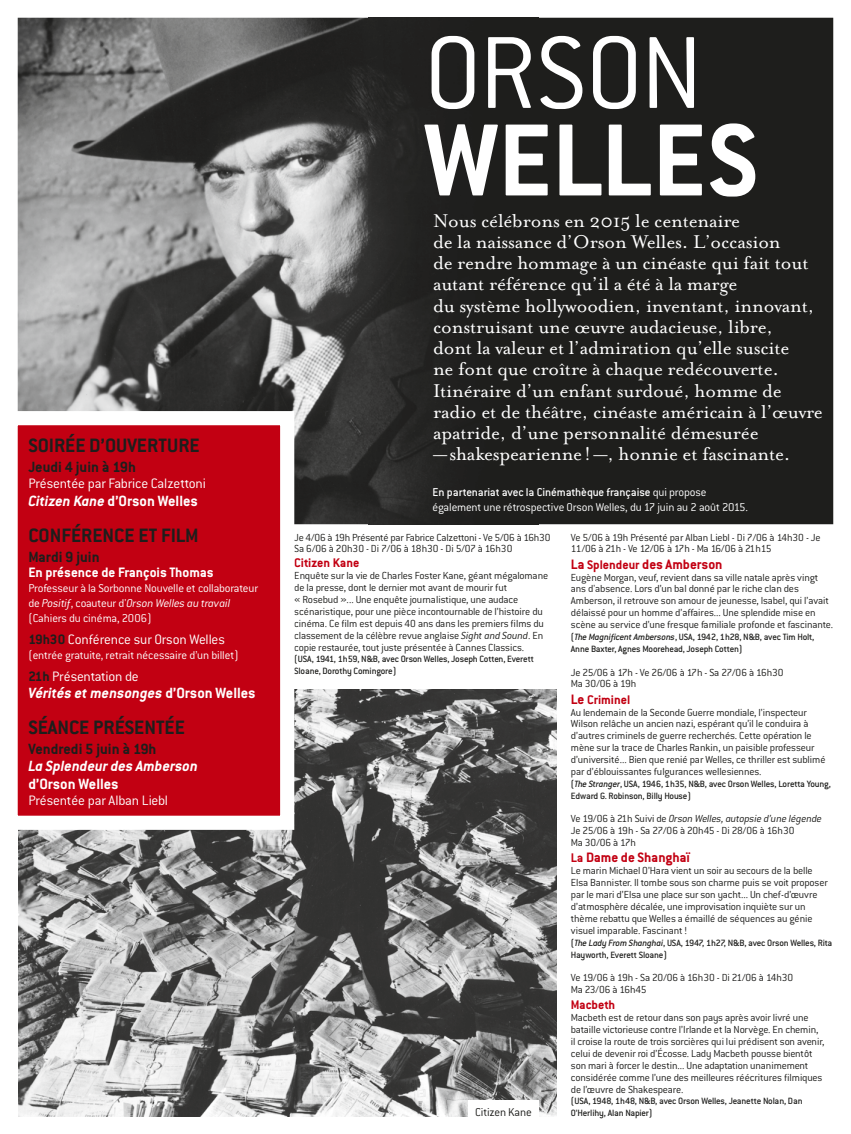
<style>
.page{position:relative;width:851px;height:1134px;background:#fff}
.page>*{position:absolute;margin:0;border:0;box-sizing:border-box;transform-origin:0 0}
.t1{font:700 112.5px "Conduit ITC";color:#fff}
.t2{font:300 112.5px "Conduit ITC";letter-spacing:-.01em;color:#fff}
.t3{font:21.25px/21.2px "Mrs Eaves Roman";letter-spacing:-.01em;color:#fff}
.t4{font:700 21.25px "Conduit ITC";color:#1e1e1c}
.t5{font:italic 700 16.25px "Conduit ITC";color:#fff}
.t6{font:700 16.25px "Conduit ITC";color:#1e1e1c}
.t7{font:700 16.25px "Conduit ITC";color:#fff}
.t8{font:300 15px "Conduit ITC";letter-spacing:-.01em;color:#fff}
.t9{font:700 15px "Conduit ITC";color:#c20012}
.t10{font:700 15px "Conduit ITC";color:#fff}
.t11{font:700 13.75px "Conduit ITC";color:#c20012}
.t12{font:300 12.5px/15px "Conduit ITC";letter-spacing:-.015em;color:#fff}
.t13{font:300 12.5px "Conduit ITC";letter-spacing:-.015em;color:#1e1e1c}
.t14{font:300 11.25px/11.9px "Conduit ITC";letter-spacing:-.01em;color:#1e1e1c}
.t15{font:500 10px/11.9px "Conduit ITC";letter-spacing:-.02em;color:#1e1e1c}
.s1{font-style:italic}
.s2{font-weight:700;color:#1e1e1c}
.s3{font-style:normal}
.s4{font-weight:500}
.s5{font-size:13.75px}
.s6{font-size:15px}
</style>
<div class="page">
<img style="left:19px;top:689px;width:537px;height:427px">
<img style="left:18px;top:18px;width:351px;height:506px">
<div style="left:538px;top:18px;width:295px;height:506px;background:#1e1e1c"></div>
<img style="left:369px;top:18px;width:169px;height:506px">
<svg style="left:17px;top:404px;width:284px;height:433px;background:#c52332"></svg>
<div style="left:468px;top:1100px;width:71px;height:23px;background:#fff"></div>
<h2 class="t4" style="left:28px;top:433px;width:173px">SOIRÉE D’OUVERTURE</h2>
<h3 class="t6" style="left:28px;top:457px;width:109px">Jeudi 4 juin à 19h</h3>
<h3 class="t8" style="left:28px;top:475px;width:179px">Présentée par Fabrice Calzettoni</h3>
<h3 class="t7" style="left:28px;top:491px;width:171px"><span class="s1">Citizen Kane</span> d’Orson Welles</h3>
<h2 class="t4" style="left:28px;top:523px;width:172px">CONFÉRENCE ET FILM</h2>
<h3 class="t6" style="left:28px;top:547px;width:73px">Mardi 9 juin</h3>
<h3 class="t10" style="left:28px;top:564px;width:187px">En présence de François Thomas</h3>
<p class="t12" style="left:28px;top:581px;width:231px">Professeur à la Sorbonne Nouvelle et collaborateur de <span class="s1">Positif</span>, coauteur d'<span class="s1">Orson Welles au travail </span>(Cahiers du cinéma, 2006)</p>
<h3 class="t8" style="left:28px;top:631px;width:198px"><span class="s2">19h30</span> Conférence sur Orson Welles</h3>
<p class="t12" style="left:28px;top:648px;width:212px">(entrée gratuite, retrait nécessaire d’un billet)</p>
<h3 class="t8" style="left:28px;top:668px;width:112px"><span class="s2">21h</span> Présentation de</h3>
<h3 class="t5" style="left:28px;top:683px;width:229px">Vérités et mensonges <span class="s3">d’Orson Welles</span></h3>
<h2 class="t4" style="left:28px;top:715px;width:158px">SÉANCE PRÉSENTÉE</h2>
<h3 class="t6" style="left:28px;top:739px;width:129px">Vendredi 5 juin à 19h</h3>
<h3 class="t5" style="left:28px;top:757px;width:171px">La Splendeur des Amberson</h3>
<h3 class="t7" style="left:28px;top:774px;width:92px">d’Orson Welles</h3>
<h3 class="t8" style="left:28px;top:792px;width:141px">Présentée par Alban Liebl</h3>
<h1 class="t2" style="left:424px;top:12px;width:280px">ORSON</h1>
<h1 class="t1" style="left:424px;top:95px;width:335px">WELLES</h1>
<p class="t3" style="left:433px;top:210px;width:391px">Nous célébrons en 2015 le centenaire<br>de la naissance d’Orson Welles. L’occasion<br>de rendre hommage à un cinéaste qui fait tout autant référence qu’il a été à la marge<br>du système hollywoodien, inventant, innovant, construisant une œuvre audacieuse, libre,<br>dont la valeur et l’admiration qu’elle suscite<br>ne font que croître à chaque redécouverte.<br>Itinéraire d’un enfant surdoué, homme de radio et de théâtre, cinéaste américain à l’œuvre apatride, d’une personnalité démesurée</p>
<h2 class="t3" style="left:433px;top:444px;width:359px">— shakespearienne ! —, honnie et fascinante.</h2>
<p class="t12" style="left:432px;top:485px;width:317px"><span class="s4">En partenariat avec la Cinémathèque française</span> qui propose également une rétrospective Orson Welles, du 17 juin au 2 août 2015.</p>
<p class="t14" style="left:294px;top:531px;width:258px">Je 4/06 à 19h Présenté par Fabrice Calzettoni - Ve 5/06 à 16h30<br>Sa 6/06 à 20h30 - Di 7/06 à 18h30 - Di 5/07 à 16h30</p>
<p class="t11" style="left:294px;top:555px;width:67px">Citizen Kane</p>
<p class="t14" style="left:294px;top:570px;width:255px">Enquête sur la vie de Charles Foster Kane, géant mégalomane de la presse, dont le dernier mot avant de mourir fut<br>« Rosebud »... Une enquête journalistique, une audace scénaristique, pour une pièce incontournable de l’histoire du cinéma. Ce film est depuis 40 ans dans les premiers films du classement de la célèbre revue anglaise <span class="s1">Sight and Sound</span>. En copie restaurée, tout juste présentée à Cannes Classics.</p>
<p class="t15" style="left:294px;top:653px;width:241px">(USA, 1941, 1h59, N&amp;B, avec Orson Welles, Joseph Cotten, Everett<br>Sloane, Dorothy Comingore)</p>
<p class="t13" style="left:475px;top:1105px;width:58px">Citizen Kane</p>
<p class="t14" style="left:570px;top:531px;width:251px">Ve 5/06 à 19h Présenté par Alban Liebl - Di 7/06 à 14h30 - Je<br>11/06 à 21h - Ve 12/06 à 17h - Ma 16/06 à 21h15</p>
<h3 class="t9" style="left:570px;top:555px;width:153px">La <span class="s5">Splendeur</span> des Amberson</h3>
<p class="t14" style="left:570px;top:571px;width:264px">Eugène Morgan, veuf, revient dans sa ville natale après vingt ans d'absence. Lors d’un bal donné par le riche clan des Amberson, il retrouve son amour de jeunesse, Isabel, qui l’avait délaissé pour un homme d’affaires... Une splendide mise en scène au service d’une fresque familiale profonde et fascinante.</p>
<p class="t15" style="left:570px;top:631px;width:245px">(<span class="s1">The Magnificent Ambersons</span>, USA, 1942, 1h28, N&amp;B, avec Tim Holt,<br>Anne Baxter, Agnes Moorehead, Joseph Cotten)</p>
<p class="t14" style="left:570px;top:666px;width:214px">Je 25/06 à 17h - Ve 26/06 à 17h - Sa 27/06 à 16h30<br>Ma 30/06 à 19h</p>
<p class="t11" style="left:570px;top:691px;width:61px"><span class="s6">Le</span> Criminel</p>
<p class="t14" style="left:570px;top:706px;width:256px">Au lendemain de la Seconde Guerre mondiale, l’inspecteur Wilson relâche un ancien nazi, espérant qu’il le conduira à d’autres criminels de guerre recherchés. Cette opération le mène sur la trace de Charles Rankin, un paisible professeur d’université... Bien que renié par Welles, ce thriller est sublimé par d’éblouissantes fulgurances wellesiennes.</p>
<p class="t15" style="left:570px;top:778px;width:262px">(<span class="s1">The Stranger</span>, USA, 1946, 1h35, N&amp;B, avec Orson Welles, Loretta Young,<br>Edward G. Robinson, Billy House)</p>
<p class="t14" style="left:570px;top:813px;width:253px">Ve 19/06 à 21h Suivi de <span class="s1">Orson Welles, autopsie d’une légende<br></span>Je 25/06 à 19h - Sa 27/06 à 20h45 - Di 28/06 à 16h30<br>Ma 30/06 à 17h</p>
<h3 class="t9" style="left:570px;top:849px;width:121px"><span class="s5">La</span> Dame de Shanghaï</h3>
<p class="t14" style="left:570px;top:865px;width:258px">Le marin Michael O’Hara vient un soir au secours de la belle Elsa Bannister. Il tombe sous son charme puis se voit proposer par le mari d’Elsa une place sur son yacht... Un chef-d’œuvre d’atmosphère décalée, une improvisation inquiète sur un thème rebattu que Welles a émaillé de séquences au génie visuel imparable. Fascinant !</p>
<p class="t15" style="left:570px;top:936px;width:263px">(<span class="s1">The Lady From Shanghai</span>, USA, 1947, 1h27, N&amp;B, avec Orson Welles, Rita<br>Hayworth, Everett Sloane)</p>
<p class="t14" style="left:570px;top:972px;width:224px">Ve 19/06 à 19h - Sa 20/06 à 16h30 - Di 21/06 à 14h30<br>Ma 23/06 à 16h45</p>
<p class="t11" style="left:570px;top:997px;width:46px">Macbeth</p>
<p class="t14" style="left:570px;top:1012px;width:255px">Macbeth est de retour dans son pays après avoir livré une bataille victorieuse contre l’Irlande et la Norvège. En chemin, il croise la route de trois sorcières qui lui prédisent son avenir, celui de devenir roi d’Écosse. Lady Macbeth pousse bientôt son mari à forcer le destin... Une adaptation unanimement considérée comme l’une des meilleures réécritures filmiques de l’œuvre de Shakespeare.</p>
<p class="t15" style="left:570px;top:1095px;width:233px">(USA, 1948, 1h48, N&amp;B, avec Orson Welles, Jeanette Nolan, Dan<br>O’Herlihy, Alan Napier)</p>
</div>
